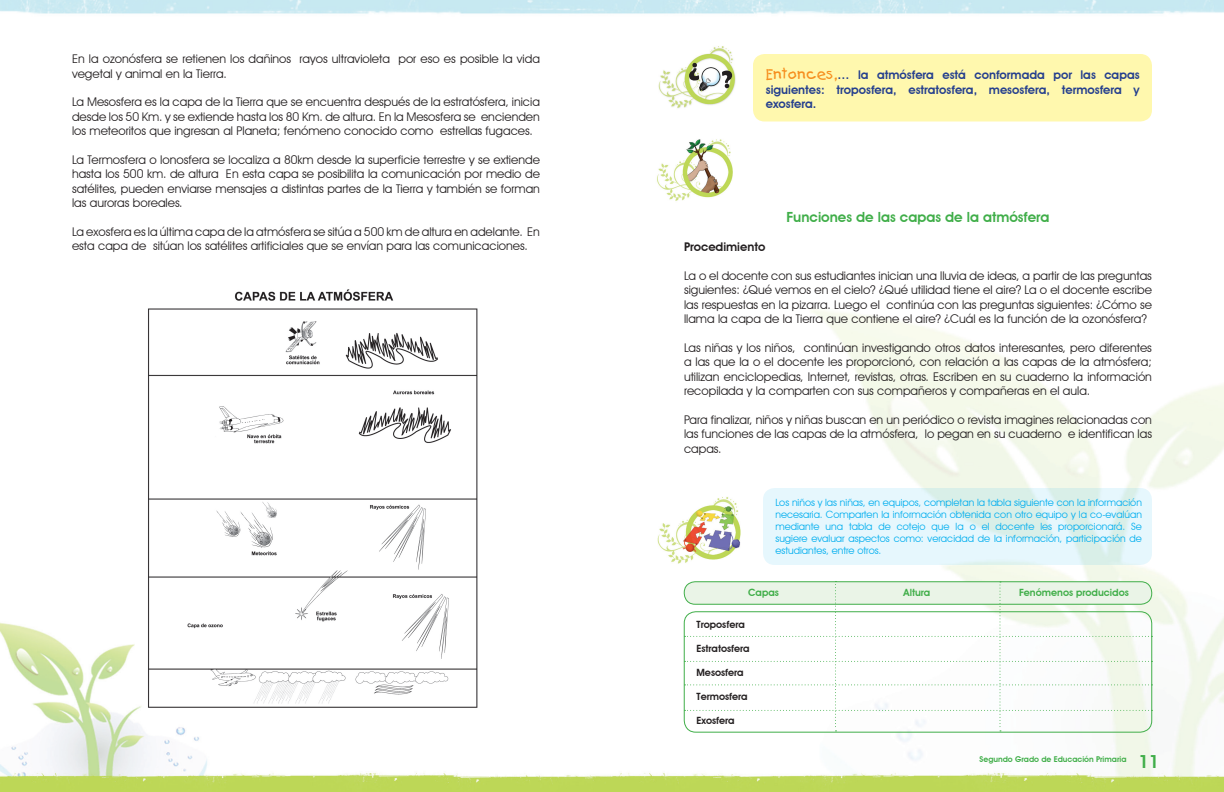
<style>
.page{position:relative;width:1224px;height:792px;background:#fff}
.page>*{position:absolute;margin:0;border:0;box-sizing:border-box;transform-origin:0 0}
.t1{font:600 18px "Avant Garde IT Cby BT";color:#40ae49}
.t2{font:600 14px "Avant Garde IT Cby BT";color:#40ae49}
.t3{font:12px/14.4px "Avant Garde IT Cby BT";color:#231f20;text-align:justify}
.t4{font:600 12px/14.4px "Avant Garde IT Cby BT";color:#253f8e;text-align:justify}
.t5{font:600 12px "Avant Garde IT Cby BT";color:#231f20}
.t6{font:10px/12px "Avant Garde IT Cby BT";color:#00aeef;text-align:justify}
.t7{font:600 10px "Avant Garde IT Cby BT";color:#231f20}
.t8{font:600 10px "Avant Garde IT Cby BT";color:#40ae49}
.t9{font:600 8px "Avant Garde IT Cby BT";color:#40ae49}
.s1{font-family:"Kids Plain";font-weight:400;font-size:14px;color:#f68e1e}
</style>
<div class="page">
<img style="left:0;top:0;width:1224px;height:792px">
<svg style="left:99px;top:754px;width:276px;height:19px"></svg>
<svg style="left:763px;top:488px;width:389px;height:77px;background:#e2f4f7"></svg>
<img style="left:655px;top:136px;width:80px;height:68px">
<img style="left:650px;top:36px;width:89px;height:75px">
<svg style="left:689px;top:63px;width:10px;height:18px"></svg>
<svg style="left:722px;top:71px;width:10px;height:17px"></svg>
<div style="left:753px;top:54px;width:399px;height:68px;background:#fff8ae;border-radius:12px"></div>
<svg style="left:684px;top:581px;width:469px;height:150px"></svg>
<img style="left:147px;top:288px;width:330px;height:420px">
<img style="left:658px;top:496px;width:83px;height:69px">
<p class="t3" style="left:72px;top:52px;width:469px">En la ozonósfera se retienen los dañinos rayos ultravioleta por eso es posible la vida vegetal y animal en la Tierra.</p>
<p class="t3" style="left:72px;top:95px;width:469px">La Mesosfera es la capa de la Tierra que se encuentra después de la estratósfera, inicia desde los 50 Km. y se extiende hasta los 80 Km. de altura. En la Mesosfera se encienden los meteoritos que ingresan al Planeta; fenómeno conocido como estrellas fugaces.</p>
<p class="t3" style="left:72px;top:152px;width:469px">La Termosfera o Ionosfera se localiza a 80km desde la superficie terrestre y se extiende hasta los 500 km. de altura En esta capa se posibilita la comunicación por medio de satélites, pueden enviarse mensajes a distintas partes de la Tierra y también se forman las auroras boreales.</p>
<p class="t3" style="left:72px;top:224px;width:469px">La exosfera es la última capa de la atmósfera se sitúa a 500 km de altura en adelante. En esta capa de sitúan los satélites artificiales que se envían para las comunicaciones.</p>
<p class="t4" style="left:766px;top:68px;width:375px"><span class="s1">Entonces,</span>… la atmósfera está conformada por las capas siguientes: troposfera, estratosfera, mesosfera, termosfera y exosfera.</p>
<p class="t2" style="left:786px;top:209px;width:265px">Funciones de las capas de la atmósfera</p>
<p class="t5" style="left:684px;top:239px;width:83px">Procedimiento</p>
<p class="t3" style="left:684px;top:268px;width:469px">La o el docente con sus estudiantes inician una lluvia de ideas, a partir de las preguntas siguientes: ¿Qué vemos en el cielo? ¿Qué utilidad tiene el aire? La o el docente escribe las respuestas en la pizarra. Luego el continúa con las preguntas siguientes: ¿Cómo se llama la capa de la Tierra que contiene el aire? ¿Cuál es la función de la ozonósfera?</p>
<p class="t3" style="left:684px;top:340px;width:470px">Las niñas y los niños, continúan investigando otros datos interesantes, pero diferentes a las que la o el docente les proporcionó, con relación a las capas de la atmósfera; utilizan enciclopedias, Internet, revistas, otras. Escriben en su cuaderno la información recopilada y la comparten con sus compañeros y compañeras en el aula.</p>
<p class="t3" style="left:684px;top:412px;width:470px">Para finalizar, niños y niñas buscan en un periódico o revista imagines relacionadas con las funciones de las capas de la atmósfera, lo pegan en su cuaderno e identifican las capas.</p>
<p class="t6" style="left:776px;top:496px;width:368px">Los niños y las niñas, en equipos, completan la tabla siguiente con la información necesaria. Comparten la información obtenida con otro equipo y la co-evalúan mediante una tabla de cotejo que la o el docente les proporcionará. Se sugiere evaluar aspectos como: veracidad de la información, participación de estudiantes, entre otros.</p>
<p class="t8" style="left:748px;top:587px;width:32px">Capas</p>
<p class="t8" style="left:904px;top:586px;width:28px">Altura</p>
<p class="t8" style="left:1019px;top:586px;width:111px">Fenómenos producidos</p>
<p class="t7" style="left:696px;top:619px;width:50px">Troposfera</p>
<p class="t7" style="left:696px;top:643px;width:55px">Estratosfera</p>
<p class="t7" style="left:696px;top:667px;width:49px">Mesosfera</p>
<p class="t7" style="left:696px;top:691px;width:53px">Termosfera</p>
<p class="t7" style="left:696px;top:715px;width:40px">Exosfera</p>
<p class="t9" style="left:980px;top:754px;width:148px">Segundo Grado de Educación Primaria</p>
<h1 class="t1" style="left:1139px;top:750px;width:22px">11</h1>
</div>
